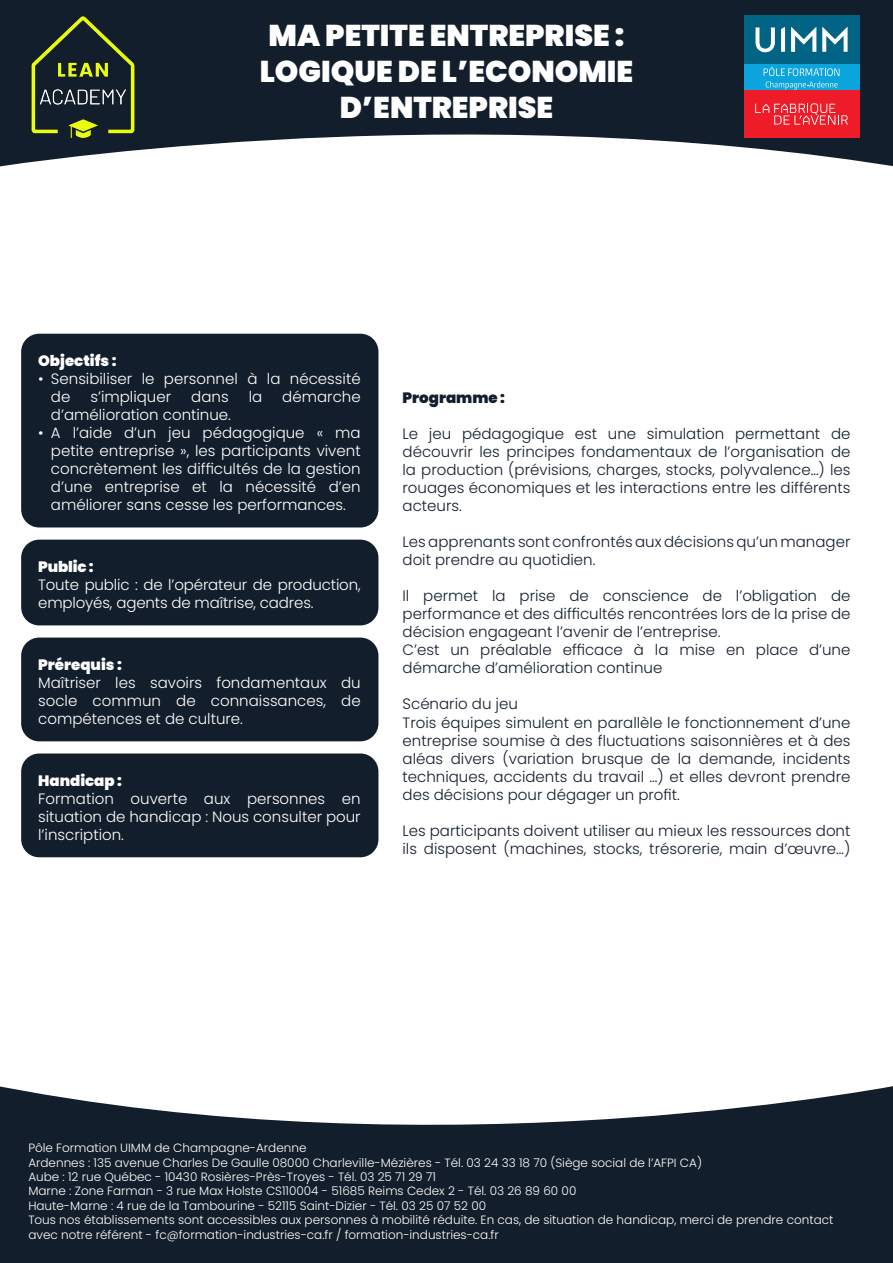
<style>
.page{position:relative;width:893px;height:1263px;background:#fff}
.page>*{position:absolute;margin:0;border:0;box-sizing:border-box;transform-origin:0 0}
.t1{font:900 30px "Poppins";color:#fff}
.t2{font:300 15px/18px "Poppins";color:#131e2c;text-align:justify}
.t3{font:300 15px/18px "Poppins";color:#fff;text-align:justify}
.t4{font:900 15px "Poppins";color:#fff}
.t5{font:900 15px "Poppins";color:#131e2c}
.t6{font:300 12px/14.4px "Poppins";color:#fff}
</style>
<div class="page">
<svg style="left:0;top:1086px;width:893px;height:177px;background:#353f4b"></svg>
<svg style="left:0;top:0;width:893px;height:167px;fill:#131e2c"></svg>
<img style="left:21px;top:15px;width:123px;height:123px">
<div style="left:744px;top:15px;width:115px;height:49px;background:#016484"></div>
<svg style="left:755px;top:27px;width:20px;height:25px"></svg>
<svg style="left:781px;top:27px;width:4px;height:25px"></svg>
<svg style="left:791px;top:27px;width:25px;height:25px"></svg>
<svg style="left:822px;top:27px;width:26px;height:25px"></svg>
<div style="left:744px;top:90px;width:115px;height:48px;background:#ee1c28"></div>
<svg style="left:755px;top:103px;width:93px;height:22px"></svg>
<div style="left:744px;top:64px;width:115px;height:26px;background:#0ca4dc"></div>
<svg style="left:764px;top:67px;width:75px;height:22px"></svg>
<div style="left:21px;top:334px;width:357px;height:193px;background:#131e2c;border-radius:18px"></div>
<div style="left:21px;top:540px;width:357px;height:85px;background:#131e2c;border-radius:18px"></div>
<div style="left:21px;top:637px;width:357px;height:104px;background:#131e2c;border-radius:18px"></div>
<div style="left:21px;top:753px;width:357px;height:104px;background:#131e2c;border-radius:18px"></div>
<p class="t1" style="left:268px;top:18px;width:358px">MA PETITE ENTREPRISE :</p>
<p class="t1" style="left:260px;top:54px;width:375px">LOGIQUE DE L’ECONOMIE</p>
<p class="t1" style="left:340px;top:90px;width:215px">D’ENTREPRISE</p>
<p class="t4" style="left:38px;top:352px;width:80px">Objectifs :</p>
<p class="t3" style="left:51px;top:370px;width:311px;text-indent:-13px">• Sensibiliser le personnel à la nécessité de</p>
<p class="t3" style="left:90px;top:388px;width:82px">s’impliquer</p>
<p class="t3" style="left:191px;top:388px;width:39px">dans</p>
<p class="t3" style="left:249px;top:388px;width:15px">la</p>
<p class="t3" style="left:282px;top:388px;width:80px">démarche</p>
<p class="t3" style="left:51px;top:406px;width:182px">d’amélioration continue.</p>
<p class="t3" style="left:51px;top:424px;width:311px;text-indent:-13px">• A l’aide d’un jeu pédagogique « ma petite entreprise », les participants vivent concrètement les difficultés de la gestion d’une entreprise et la nécessité d’en améliorer sans cesse les performances.</p>
<p class="t4" style="left:38px;top:558px;width:57px">Public :</p>
<p class="t3" style="left:38px;top:576px;width:324px">Toute public : de l’opérateur de production, employés, agents de maîtrise, cadres.</p>
<p class="t4" style="left:38px;top:656px;width:85px">Prérequis :</p>
<p class="t3" style="left:38px;top:674px;width:324px">Maîtriser les savoirs fondamentaux du socle commun de connaissances, de compétences et de culture.</p>
<p class="t4" style="left:38px;top:772px;width:85px">Handicap :</p>
<p class="t3" style="left:38px;top:790px;width:324px">Formation ouverte aux personnes en situation de handicap : Nous consulter pour l’inscription.</p>
<p class="t5" style="left:403px;top:389px;width:104px">Programme :</p>
<p class="t2" style="left:403px;top:425px;width:449px">Le jeu pédagogique est une simulation permettant de découvrir les principes fondamentaux de l’organisation de la production (prévisions, charges, stocks, polyvalence…) les rouages économiques et les interactions entre les différents acteurs.</p>
<p class="t2" style="left:403px;top:533px;width:449px">Les apprenants sont confrontés aux décisions qu’un manager doit prendre au quotidien.</p>
<p class="t2" style="left:403px;top:587px;width:449px">Il permet la prise de conscience de l’obligation de performance et des difficultés rencontrées lors de la prise de décision engageant l’avenir de l’entreprise.</p>
<p class="t2" style="left:403px;top:641px;width:449px">C’est un préalable efficace à la mise en place d’une démarche d’amélioration continue</p>
<p class="t2" style="left:403px;top:695px;width:117px">Scénario du jeu</p>
<p class="t2" style="left:403px;top:713px;width:449px">Trois équipes simulent en parallèle le fonctionnement d’une entreprise soumise à des fluctuations saisonnières et à des aléas divers (variation brusque de la demande, incidents techniques, accidents du travail …) et elles devront prendre des décisions pour dégager un profit.</p>
<p class="t2" style="left:403px;top:821px;width:449px">Les participants doivent utiliser au mieux les ressources dont ils disposent (machines, stocks, trésorerie, main d’œuvre…)</p>
<p class="t6" style="left:28px;top:1141px;width:806px">Pôle Formation UIMM de Champagne-Ardenne<br>Ardennes : 135 avenue Charles De Gaulle 08000 Charleville-Mézières - Tél. 03 24 33 18 70 (Siège social de l’AFPI CA)<br>Aube : 12 rue Québec - 10430 Rosières-Près-Troyes - Tél. 03 25 71 29 71<br>Marne : Zone Farman - 3 rue Max Holste CS110004 - 51685 Reims Cedex 2 - Tél. 03 26 89 60 00<br>Haute-Marne : 4 rue de la Tambourine - 52115 Saint-Dizier - Tél. 03 25 07 52 00<br>Tous nos établissements sont accessibles aux personnes à mobilité réduite. En cas, de situation de handicap, merci de prendre contact avec notre référent - fc@formation-industries-ca.fr / formation-industries-ca.fr</p>
</div>
